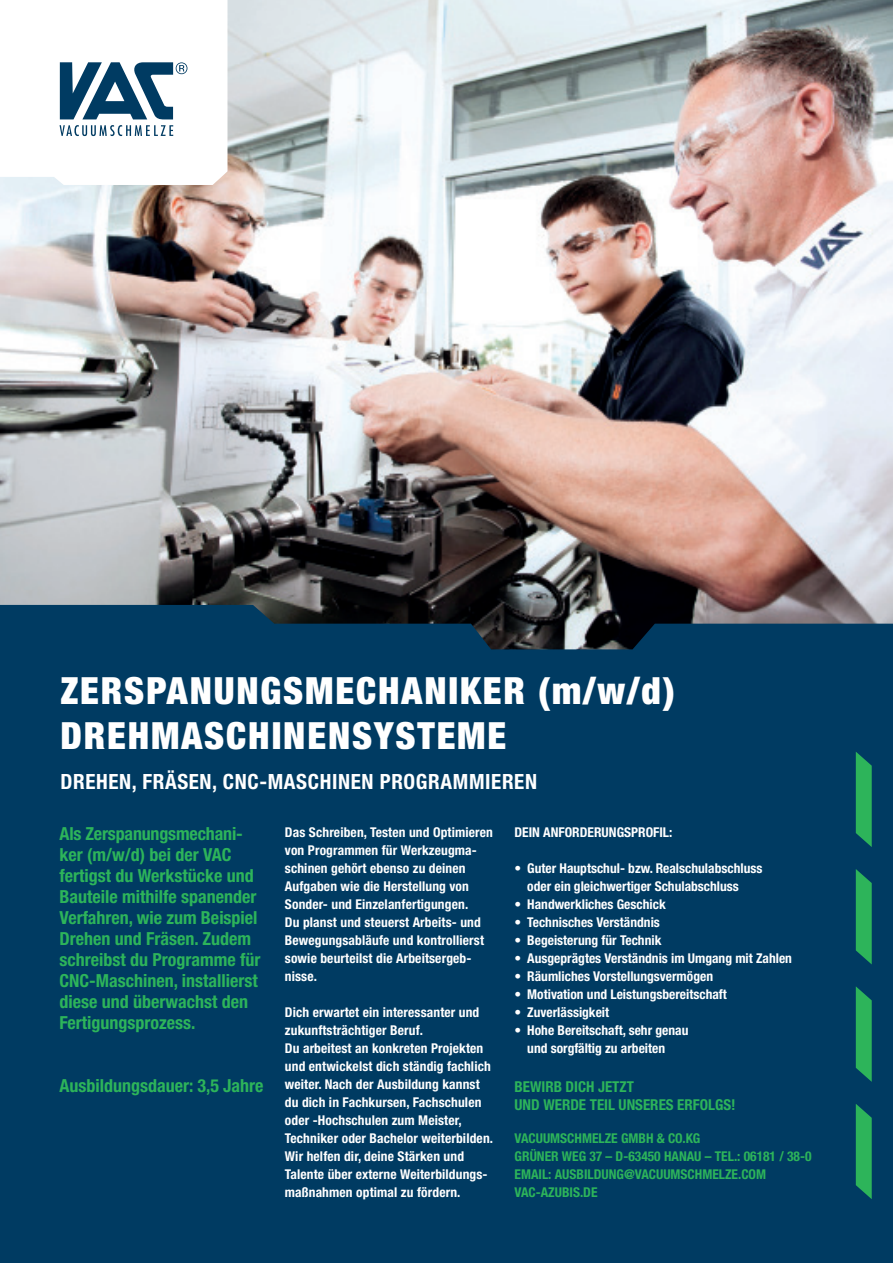
<style>
.page{position:relative;width:893px;height:1263px;background:#fff}
.page>*{position:absolute;margin:0;border:0;box-sizing:border-box;transform-origin:0 0}
.t1{font:900 condensed 37.5px/45px "Helvetica Neue LT Pro";letter-spacing:.05em;color:#fff}
.t2{font:700 condensed 21px "Helvetica Neue LT Pro";letter-spacing:.03em;color:#fff}
.t3{font:700 condensed 18px/21px "Helvetica Neue LT Pro";color:#2db45a}
.t4{font:700 condensed 15px/18px "Helvetica Neue LT Pro";color:#2db45a}
.t5{font:700 condensed 13.5px/18px "Helvetica Neue LT Pro";letter-spacing:.01em;color:#fff}
.t6{font:700 condensed 13.5px/18px "Helvetica Neue LT Pro";color:#2db45a}
</style>
<div class="page">
<img style="left:0;top:0;width:893px;height:605px">
<div style="left:0;top:605px;width:893px;height:658px;background:#003b62"></div>
<svg style="left:0;top:0;width:227px;height:185px"></svg>
<svg style="left:856px;top:1104px;width:16px;height:95px;background:#25a05b"></svg>
<svg style="left:856px;top:752px;width:16px;height:95px;background:#25a05b"></svg>
<svg style="left:856px;top:869px;width:16px;height:95px;background:#25a05b"></svg>
<svg style="left:856px;top:986px;width:16px;height:96px;background:#259f5b"></svg>
<h1 class="t1" style="left:60px;top:668px;width:616px">ZERSPANUNGSMECHANIKER (m/w/d)<br>DREHMASCHINENSYSTEME</h1>
<h2 class="t2" style="left:60px;top:768px;width:478px">DREHEN, FRÄSEN, CNC-MASCHINEN PROGRAMMIEREN</h2>
<p class="t3" style="left:60px;top:823px;width:202px">Als Zerspanungsmechani&shy;ker (m/w/d) bei der VAC fertigst du Werkstücke und<br>Bauteile mithilfe spanender<br>Verfahren, wie zum Beispiel<br>Drehen und Fräsen. Zudem schreibst du Programme für<br>CNC-Maschinen, installierst diese und überwachst den<br>Fertigungsprozess.</p>
<p class="t5" style="left:285px;top:823px;width:210px">Das Schreiben, Testen und Optimieren von Programmen für Werkzeugma&shy;schinen gehört ebenso zu deinen<br>Aufgaben wie die Herstellung von<br>Sonder- und Einzelanfertigungen.<br>Du planst und steuerst Arbeits- und<br>Bewegungsabläufe und kontrollierst sowie beurteilst die Arbeitsergeb&shy;nisse.</p>
<p class="t5" style="left:285px;top:1003px;width:210px">Dich erwartet ein interessanter und zukunftsträchtiger Beruf.<br>Du arbeitest an konkreten Projekten und entwickelst dich ständig fachlich weiter. Nach der Ausbildung kannst du dich in Fachkursen, Fachschulen oder -Hochschulen zum Meister, Techniker oder Bachelor weiterbilden.<br>Wir helfen dir, deine Stärken und Talente über externe Weiterbildungs&shy;maßnahmen optimal zu fördern.</p>
<p class="t5" style="left:514px;top:823px;width:159px">DEIN ANFORDERUNGSPROFIL:</p>
<p class="t5" style="left:527px;top:859px;width:237px;text-indent:-13px">• Guter Hauptschul- bzw. Realschulabschluss oder ein gleichwertiger Schulabschluss</p>
<p class="t5" style="left:514px;top:895px;width:153px">• Handwerkliches Geschick</p>
<p class="t5" style="left:514px;top:913px;width:147px">• Technisches Verständnis</p>
<p class="t5" style="left:514px;top:931px;width:148px">• Begeisterung für Technik</p>
<p class="t5" style="left:514px;top:949px;width:279px">• Ausgeprägtes Verständnis im Umgang mit Zahlen</p>
<p class="t5" style="left:514px;top:967px;width:200px">• Räumliches Vorstellungsvermögen</p>
<p class="t5" style="left:514px;top:985px;width:214px">• Motivation und Leistungsbereitschaft</p>
<p class="t5" style="left:514px;top:1003px;width:96px">• Zuverlässigkeit</p>
<p class="t5" style="left:527px;top:1021px;width:163px;text-indent:-13px">• Hohe Bereitschaft, sehr genau und sorgfältig zu arbeiten</p>
<p class="t4" style="left:514px;top:1078px;width:223px">BEWIRB DICH JETZT<br>UND WERDE TEIL UNSERES ERFOLGS!</p>
<p class="t6" style="left:514px;top:1130px;width:298px">VACUUMSCHMELZE GMBH &amp; CO.KG<br>GRÜNER WEG 37 – D-63450 HANAU – TEL.: 06181 / 38-0<br>EMAIL: AUSBILDUNG@VACUUMSCHMELZE.COM VAC-AZUBIS.DE</p>
<h3 class="t3" style="left:60px;top:1075px;width:206px">Ausbildungsdauer: 3,5 Jahre</h3>
</div>
